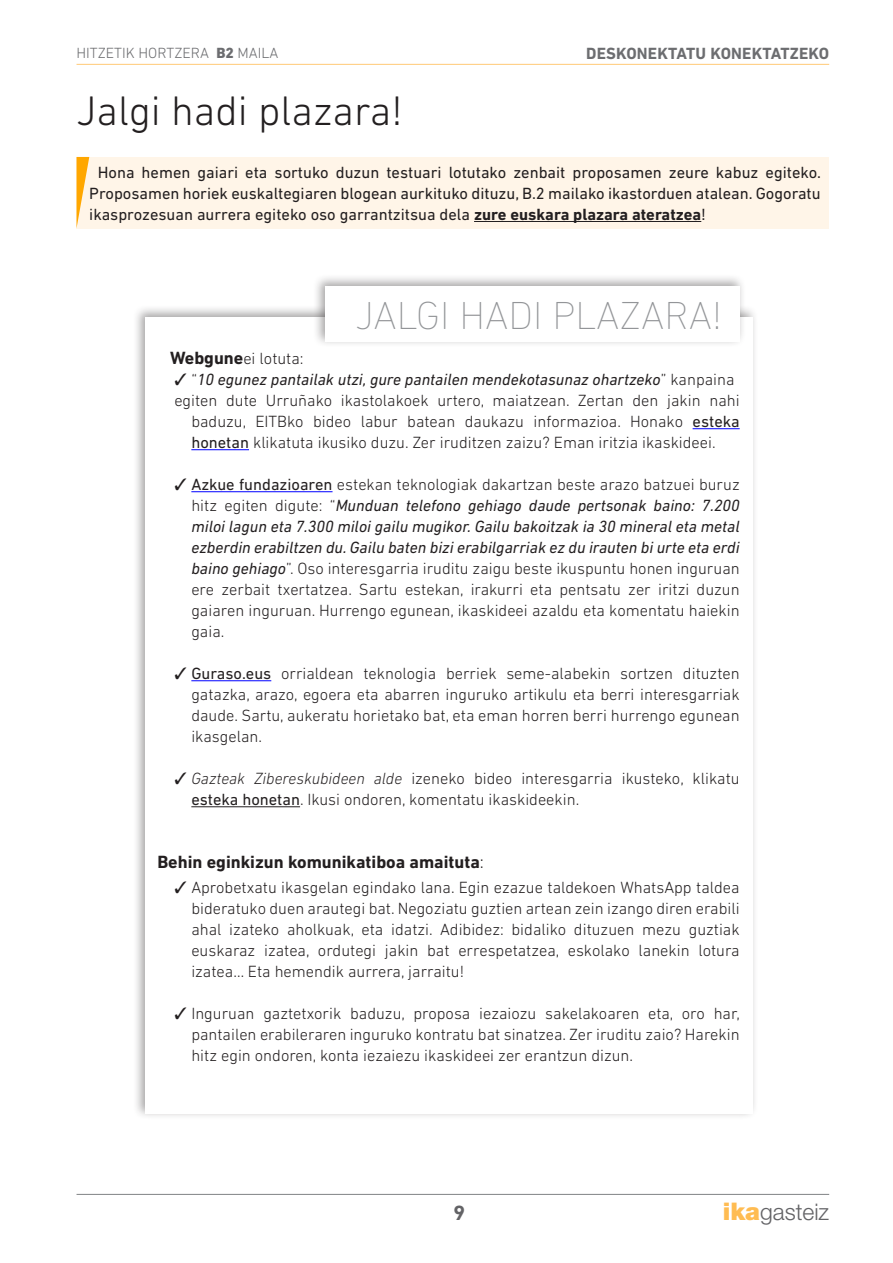
<style>
.page{position:relative;width:893px;height:1263px;background:#fff}
.page>*{position:absolute;margin:0;border:0;box-sizing:border-box;transform-origin:0 0}
.ATALA{font:300 42px "DIN Next LT Pro";color:#231f20}
.NEGATIVOS{font:200 39.75px "DIN Next LT Pro";color:#939598}
.t1{font:300 22.95px "Helvetica Neue LT Std";color:#636366}
.t2{font:700 21px "DIN Next LT Pro";color:#636366}
.TEXTO2020{font:700 18px "DIN Next LT Pro";color:#231f20}
._8-4{font:300 16.5px/21px "DIN Next LT Pro";color:#231f20;text-align:justify}
.NEGATIVOS-2{font:16.5px/21px "DIN Next LT Pro";color:#231f20;text-align:justify}
._8-4-2{font:italic 16.5px "DIN Next LT Pro";color:#231f20}
.t3{font:700 16.5px "DIN Next LT Pro";letter-spacing:.01em;color:#6c6d70}
.NEGATIVOS-3{font:300 16.5px "DIN Next LT Pro";color:#231f20}
.t4{font:300 15px "DIN Next LT Pro";color:#6c6d70}
.s1{font-weight:800}
.s2{font-weight:700}
.s3{font-weight:700;font-size:18px}
.s4{font-weight:300;font-style:normal}
.s5{font-weight:400}
.s6{font-weight:400;font-style:italic}
.s7{font-style:italic}
.s8{font-weight:300}
.s9{font-weight:900;font-size:24.3px;color:#ffbc52}
</style>
<div class="page">
<hr style="left:77px;top:1194px;width:752px;height:1px;background:#808285">
<hr style="left:77px;top:64px;width:752px;height:1px;background:#ffc976">
<div style="left:77px;top:157px;width:752px;height:71px;background:#fff5e8"></div>
<hr style="left:474px;top:221px;width:227px;height:1px;background:#231f20">
<svg style="left:77px;top:157px;width:12px;height:69px"></svg>
<div style="left:133px;top:305px;width:625px;height:814px;background:#231f20;opacity:.4"></div>
<div style="left:145px;top:317px;width:607px;height:796px;background:#fff"></div>
<hr style="left:693px;top:428px;width:47px;height:1px;background:#00f">
<hr style="left:191px;top:449px;width:58px;height:1px;background:#00f">
<hr style="left:191px;top:491px;width:142px;height:1px;background:#00f">
<hr style="left:191px;top:680px;width:80px;height:1px;background:#00f">
<hr style="left:191px;top:806px;width:109px;height:1px;background:#231f20">
<div style="left:313px;top:274px;width:433px;height:73px;background:#231f20;opacity:.4"></div>
<div style="left:325px;top:286px;width:415px;height:55px;background:#fff"></div>
<p class="t4" style="left:77px;top:44px;width:203px">HITZETIK HORTZERA <span class="s1">B2</span> MAILA</p>
<p class="t3" style="left:586px;top:44px;width:245px">DESKONEKTATU KONEKTATZEKO</p>
<p class="ATALA" style="left:77px;top:87px;width:327px">Jalgi hadi plazara!</p>
<p class="NEGATIVOS-2" style="left:89px;top:162px;width:733px;text-indent:9px">Hona hemen gaiari eta sortuko duzun testuari lotutako zenbait proposamen zeure kabuz egiteko.<br>Proposamen horiek euskaltegiaren blogean aurkituko dituzu, B.2 mailako ikastorduen atalean. Gogoratu ikasprozesuan aurrera egiteko oso garrantzitsua dela <span class="s2">zure euskara plazara ateratzea</span>!</p>
<p class="NEGATIVOS" style="left:355px;top:292px;width:368px">JALGI HADI PLAZARA!</p>
<p class="NEGATIVOS-3" style="left:170px;top:349px;width:135px"><span class="s3">Webgune</span>ei lotuta:</p>
<p class="_8-4-2" style="left:174px;top:370px;width:562px">✓ <span class="s4">“</span>10 egunez pantailak utzi, gure pantailen mendekotasunaz ohartzeko<span class="s4">” kanpaina</span></p>
<p class="_8-4" style="left:191px;top:390px;width:550px;text-indent:-17px">egiten dute Urruñako ikastolakoek urtero, maiatzean. Zertan den jakin nahi baduzu, EITBko bideo labur batean daukazu informazioa. Honako <span class="s5">esteka honetan</span> klikatuta ikusiko duzu. Zer iruditzen zaizu? Eman iritzia ikaskideei.</p>
<p class="_8-4" style="left:191px;top:474px;width:550px;text-indent:-17px">✓ <span class="s5">Azkue fundazioaren</span> estekan teknologiak dakartzan beste arazo batzuei buruz hitz egiten digute: “<span class="s6">Munduan telefono gehiago daude pertsonak baino: 7.200 miloi lagun eta 7.300 miloi gailu mugikor. Gailu bakoitzak ia 30 mineral eta metal ezberdin erabiltzen du. Gailu baten bizi erabilgarriak ez du irauten bi urte eta erdi baino gehiago</span>”. Oso interesgarria iruditu zaigu beste ikuspuntu honen inguruan ere zerbait txertatzea. Sartu estekan, irakurri eta pentsatu zer iritzi duzun gaiaren inguruan. Hurrengo egunean, ikaskideei azaldu eta komentatu haiekin gaia.</p>
<p class="_8-4" style="left:191px;top:663px;width:550px;text-indent:-17px">✓ <span class="s5">Guraso.eus</span> orrialdean teknologia berriek seme-alabekin sortzen dituzten gatazka, arazo, egoera eta abarren inguruko artikulu eta berri interesgarriak daude. Sartu, aukeratu horietako bat, eta eman horren berri hurrengo egunean ikasgelan.</p>
<p class="_8-4" style="left:191px;top:768px;width:550px;text-indent:-17px">✓ <span class="s7">Gazteak Zibereskubideen alde</span> izeneko bideo interesgarria ikusteko, klikatu <span class="s5">esteka honetan</span>. Ikusi ondoren, komentatu ikaskideekin.</p>
<p class="TEXTO2020" style="left:157px;top:851px;width:328px">Behin eginkizun komunikatiboa amaituta<span class="s8">:</span></p>
<p class="_8-4" style="left:191px;top:877px;width:550px;text-indent:-17px">✓ Aprobetxatu ikasgelan egindako lana. Egin ezazue taldekoen WhatsApp taldea bideratuko duen arautegi bat. Negoziatu guztien artean zein izango diren erabili ahal izateko aholkuak, eta idatzi. Adibidez: bidaliko dituzuen mezu guztiak euskaraz izatea, ordutegi jakin bat errespetatzea, eskolako lanekin lotura izatea… Eta hemendik aurrera, jarraitu!</p>
<p class="_8-4" style="left:191px;top:1003px;width:550px;text-indent:-17px">✓ Inguruan gaztetxorik baduzu, proposa iezaiozu sakelakoaren eta, oro har, pantailen erabileraren inguruko kontratu bat sinatzea. Zer iruditu zaio? Harekin hitz egin ondoren, konta iezaiezu ikaskideei zer erantzun dizun.</p>
<p class="t2" style="left:453px;top:1201px;width:13px">9</p>
<h3 class="t1" style="left:723px;top:1198px;width:108px"><span class="s9">ika</span>gasteiz</h3>
</div>
